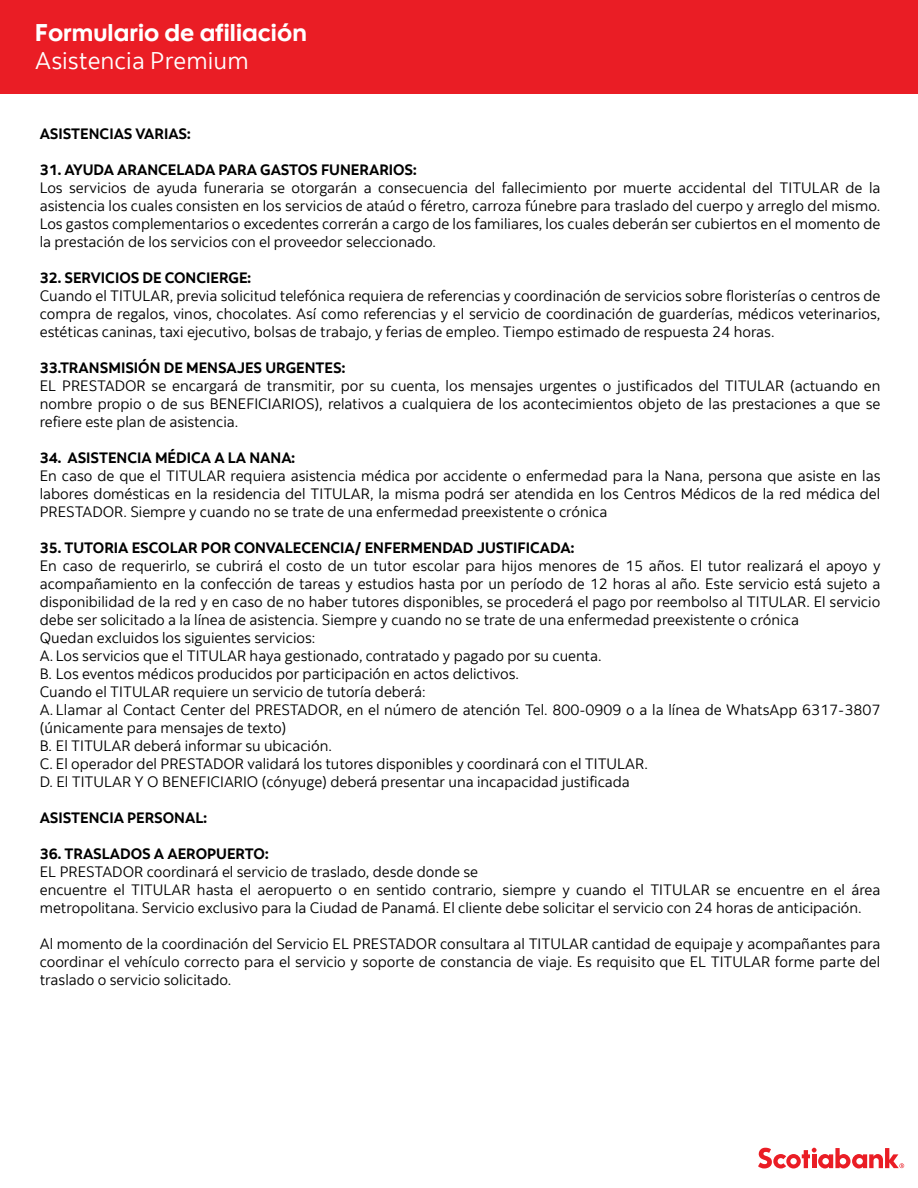
<style>
.page{position:relative;width:918px;height:1188px;background:#fff}
.page>*{position:absolute;margin:0;border:0;box-sizing:border-box;transform-origin:0 0}
.t1{font:24.15px "Scotia Headline";color:#fff}
.t2{font:24.15px "Scotia";letter-spacing:.005em;color:#fff}
.t3{font:15px/18px "Scotia";color:#000;text-align:justify}
.t4{font:700 15px "Scotia";color:#000}
</style>
<div class="page">
<svg style="left:758px;top:1148px;width:146px;height:20px"></svg>
<div style="left:0;top:0;width:918px;height:93px;background:#ea1d25"></div>
<h1 class="t1" style="left:35px;top:18px;width:273px">Formulario de afiliación</h1>
<h1 class="t2" style="left:35px;top:47px;width:215px">Asistencia Premium</h1>
<p class="t4" style="left:40px;top:125px;width:152px">ASISTENCIAS VARIAS:</p>
<p class="t4" style="left:40px;top:161px;width:379px">31. AYUDA ARANCELADA PARA GASTOS FUNERARIOS:</p>
<p class="t3" style="left:40px;top:179px;width:842px">Los servicios de ayuda funeraria se otorgarán a consecuencia del fallecimiento por muerte accidental del TITULAR de la asistencia los cuales consisten en los servicios de ataúd o féretro, carroza fúnebre para traslado del cuerpo y arreglo del mismo.<br>Los gastos complementarios o excedentes correrán a cargo de los familiares, los cuales deberán ser cubiertos en el momento de la prestación de los servicios con el proveedor seleccionado.</p>
<p class="t4" style="left:40px;top:269px;width:213px">32. SERVICIOS DE CONCIERGE:</p>
<p class="t3" style="left:40px;top:287px;width:842px">Cuando el TITULAR, previa solicitud telefónica requiera de referencias y coordinación de servicios sobre floristerías o centros de compra de regalos, vinos, chocolates. Así como referencias y el servicio de coordinación de guarderías, médicos veterinarios, estéticas caninas, taxi ejecutivo, bolsas de trabajo, y ferias de empleo. Tiempo estimado de respuesta 24 horas.</p>
<p class="t4" style="left:40px;top:359px;width:307px">33.TRANSMISIÓN DE MENSAJES URGENTES:</p>
<p class="t3" style="left:40px;top:377px;width:842px">EL PRESTADOR se encargará de transmitir, por su cuenta, los mensajes urgentes o justificados del TITULAR (actuando en nombre propio o de sus BENEFICIARIOS), relativos a cualquiera de los acontecimientos objeto de las prestaciones a que se refiere este plan de asistencia.</p>
<p class="t4" style="left:40px;top:449px;width:257px">34. ASISTENCIA MÉDICA A LA NANA:</p>
<p class="t3" style="left:40px;top:467px;width:842px">En caso de que el TITULAR requiera asistencia médica por accidente o enfermedad para la Nana, persona que asiste en las labores domésticas en la residencia del TITULAR, la misma podrá ser atendida en los Centros Médicos de la red médica del PRESTADOR. Siempre y cuando no se trate de una enfermedad preexistente o crónica</p>
<p class="t4" style="left:40px;top:539px;width:536px">35. TUTORIA ESCOLAR POR CONVALECENCIA/ ENFERMENDAD JUSTIFICADA:</p>
<p class="t3" style="left:40px;top:557px;width:842px;text-align:left">En caso de requerirlo, se cubrirá el costo de un tutor escolar para hijos menores de 15 años. El tutor realizará el apoyo y acompañamiento en la confección de tareas y estudios hasta por un período de 12 horas al año. Este servicio está sujeto a disponibilidad de la red y en caso de no haber tutores disponibles, se procederá el pago por reembolso al TITULAR. El servicio debe ser solicitado a la línea de asistencia. Siempre y cuando no se trate de una enfermedad preexistente o crónica<br>Quedan excluidos los siguientes servicios:<br>A. Los servicios que el TITULAR haya gestionado, contratado y pagado por su cuenta.<br>B. Los eventos médicos producidos por participación en actos delictivos.<br>Cuando el TITULAR requiere un servicio de tutoría deberá:<br>A. Llamar al Contact Center del PRESTADOR, en el número de atención Tel. 800-0909 o a la línea de WhatsApp 6317-3807 (únicamente para mensajes de texto)<br>B. El TITULAR deberá informar su ubicación.<br>C. El operador del PRESTADOR validará los tutores disponibles y coordinará con el TITULAR.<br>D. El TITULAR Y O BENEFICIARIO (cónyuge) deberá presentar una incapacidad justificada</p>
<p class="t4" style="left:40px;top:809px;width:169px">ASISTENCIA PERSONAL:</p>
<p class="t4" style="left:40px;top:845px;width:230px">36. TRASLADOS A AEROPUERTO:</p>
<p class="t3" style="left:40px;top:863px;width:842px;text-align:left">EL PRESTADOR coordinará el servicio de traslado, desde donde se<br>encuentre el TITULAR hasta el aeropuerto o en sentido contrario, siempre y cuando el TITULAR se encuentre en el área metropolitana. Servicio exclusivo para la Ciudad de Panamá. El cliente debe solicitar el servicio con 24 horas de anticipación.</p>
<p class="t3" style="left:40px;top:935px;width:842px">Al momento de la coordinación del Servicio EL PRESTADOR consultara al TITULAR cantidad de equipaje y acompañantes para coordinar el vehículo correcto para el servicio y soporte de constancia de viaje. Es requisito que EL TITULAR forme parte del traslado o servicio solicitado.</p>
</div>
